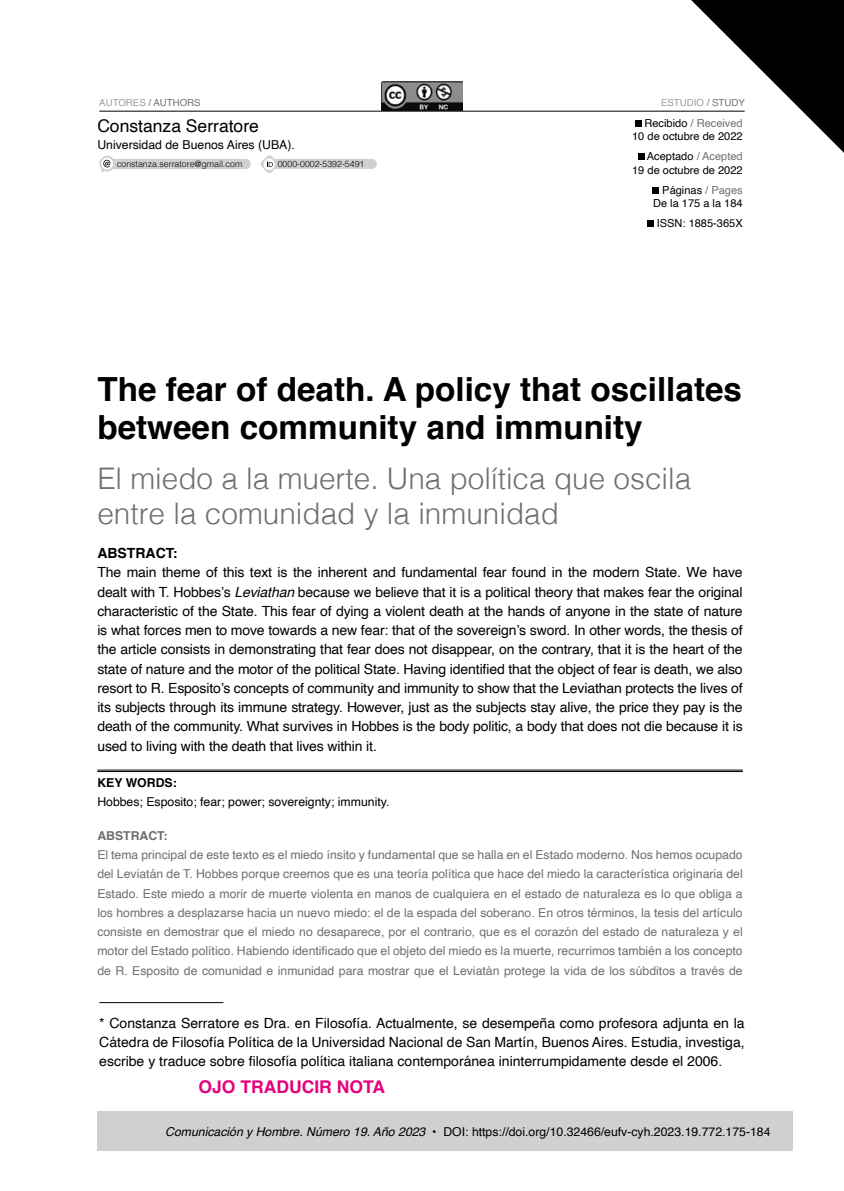
<style>
.page{position:relative;width:844px;height:1191px;background:#fff}
.page>*{position:absolute;margin:0;border:0;box-sizing:border-box;transform-origin:0 0}
.t1{font:700 33.25px/38.5px "Helvetica";color:#000}
.t2{font:300 29.75px/35px "Helvetica";color:#6f6f6f}
.t3{font:17.5px "Helvetica";color:#000}
.t4{font:700 17.5px "Helvetica";color:#e6007d}
.t5{font:14px/19.2px "Helvetica";letter-spacing:-.005em;color:#000;text-align:justify}
.t6{font:700 14px "Helvetica";color:#000}
.t7{font:12.25px/19.2px "Helvetica";color:#6f6f6f;text-align:justify}
.t8{font:12.25px "Helvetica";color:#000}
.t9{font:700 12.25px "Helvetica";color:#000}
.t10{font:700 12.25px "Helvetica";color:#6f6f6f}
.t11{font:11.03px/13.3px "Helvetica";color:#000;text-align:right}
.t12{font:9.62px "Helvetica";color:#6f6f6f}
.t13{font:9.62px "Helvetica";color:#9d9d9c}
.t14{font:300 8.75px "Helvetica";color:#000}
.s1{color:#9d9d9c}
.s2{color:#6f6f6f}
.s3{font-style:italic}
</style>
<div class="page">
<svg style="left:676px;top:0;width:167px;height:152px"></svg>
<img style="left:381px;top:82px;width:81px;height:29px">
<hr style="left:99px;top:111px;width:645px;height:1px;background:#000">
<div style="left:97px;top:1111px;width:695px;height:40px;background:#d0d0d0"></div>
<hr style="left:97px;top:769px;width:645px;height:1px;background:#000">
<hr style="left:97px;top:771px;width:645px;height:1px;background:#000">
<div style="left:634px;top:120px;width:7px;height:7px;background:#000"></div>
<div style="left:637px;top:154px;width:7px;height:6px;background:#000"></div>
<div style="left:652px;top:187px;width:7px;height:7px;background:#000"></div>
<div style="left:647px;top:220px;width:6px;height:7px;background:#000"></div>
<hr style="left:99px;top:1002px;width:124px;height:1px;background:#000">
<div style="left:105px;top:159px;width:146px;height:10px;background:#d0d0d0;border-radius:5px"></div>
<svg style="left:99px;top:156px;width:15px;height:17px"></svg>
<div style="left:268px;top:159px;width:109px;height:10px;background:#d0d0d0;border-radius:5px"></div>
<svg style="left:260px;top:155px;width:15px;height:18px"></svg>
<p class="t12" style="left:99px;top:96px;width:103px"><span class="s1">AUTORES</span> / AUTHORS</p>
<p class="t13" style="left:661px;top:96px;width:85px">ESTUDIO <span class="s2">/ STUDY</span></p>
<p class="t3" style="left:97px;top:112px;width:163px">Constanza Serratore</p>
<p class="t8" style="left:97px;top:135px;width:199px">Universidad de Buenos Aires (UBA).</p>
<p class="t14" style="left:117px;top:156px;width:127px">constanza.serratore@gmail.com</p>
<p class="t14" style="left:278px;top:156px;width:88px">0000-0002-5392-5491</p>
<p class="t11" style="left:632px;top:117px;width:112px">Recibido <span class="s2">/ Received<br></span>10 de octubre de 2022</p>
<p class="t11" style="left:632px;top:150px;width:112px">Aceptado <span class="s2">/ Acepted<br></span>19 de octubre de 2022</p>
<p class="t11" style="left:653px;top:183px;width:91px">Páginas <span class="s2">/ Pages<br></span>De la 175 a la 184</p>
<p class="t11" style="left:656px;top:217px;width:87px">ISSN: 1885-365X</p>
<h1 class="t1" style="left:97px;top:370px;width:646px">The fear of death. A policy that oscillates between community and immunity</h1>
<h2 class="t2" style="left:97px;top:459px;width:595px">El miedo a la muerte. Una política que oscila entre la comunidad y la inmunidad</h2>
<p class="t6" style="left:97px;top:542px;width:82px">ABSTRACT:</p>
<p class="t5" style="left:97px;top:563px;width:646px">The main theme of this text is the inherent and fundamental fear found in the modern State. We have dealt with T. Hobbes’s <span class="s3">Leviathan</span> because we believe that it is a political theory that makes fear the original characteristic of the State. This fear of dying a violent death at the hands of anyone in the state of nature is what forces men to move towards a new fear: that of the sovereign’s sword. In other words, the thesis of the article consists in demonstrating that fear does not disappear, on the contrary, that it is the heart of the state of nature and the motor of the political State. Having identified that the object of fear is death, we also resort to R. Esposito’s concepts of community and immunity to show that the Leviathan protects the lives of its subjects through its immune strategy. However, just as the subjects stay alive, the price they pay is the death of the community. What survives in Hobbes is the body politic, a body that does not die because it is used to living with the death that lives within it.</p>
<p class="t9" style="left:97px;top:772px;width:81px">KEY WORDS:</p>
<p class="t8" style="left:97px;top:792px;width:293px">Hobbes; Esposito; fear; power; sovereignty; immunity.</p>
<p class="t10" style="left:97px;top:825px;width:72px">ABSTRACT:</p>
<p class="t7" style="left:97px;top:845px;width:646px">El tema principal de este texto es el miedo ínsito y fundamental que se halla en el Estado moderno. Nos hemos ocupado del Leviatán de T. Hobbes porque creemos que es una teoría política que hace del miedo la característica originaria del Estado. Este miedo a morir de muerte violenta en manos de cualquiera en el estado de naturaleza es lo que obliga a los hombres a desplazarse hacia un nuevo miedo: el de la espada del soberano. En otros términos, la tesis del artículo consiste en demostrar que el miedo no desaparece, por el contrario, que es el corazón del estado de naturaleza y el motor del Estado político. Habiendo identificado que el objeto del miedo es la muerte, recurrimos también a los concepto de R. Esposito de comunidad e inmunidad para mostrar que el Leviatán protege la vida de los súbditos a través de</p>
<p class="t5" style="left:99px;top:1013px;width:646px">* Constanza Serratore es Dra. en Filosofía. Actualmente, se desempeña como profesora adjunta en la Cátedra de Filosofía Política de la Universidad Nacional de San Martín, Buenos Aires. Estudia, investiga, escribe y traduce sobre filosofía política italiana contemporánea ininterrumpidamente desde el 2006.</p>
<p class="t4" style="left:198px;top:1073px;width:188px">OJO TRADUCIR NOTA</p>
<p class="t8" style="left:165px;top:1122px;width:606px"><span class="s3">Comunicación y Hombre. Número 19. Año 2023</span> • DOI: https://doi.org/10.32466/eufv-cyh.2023.19.772.175-184</p>
</div>
